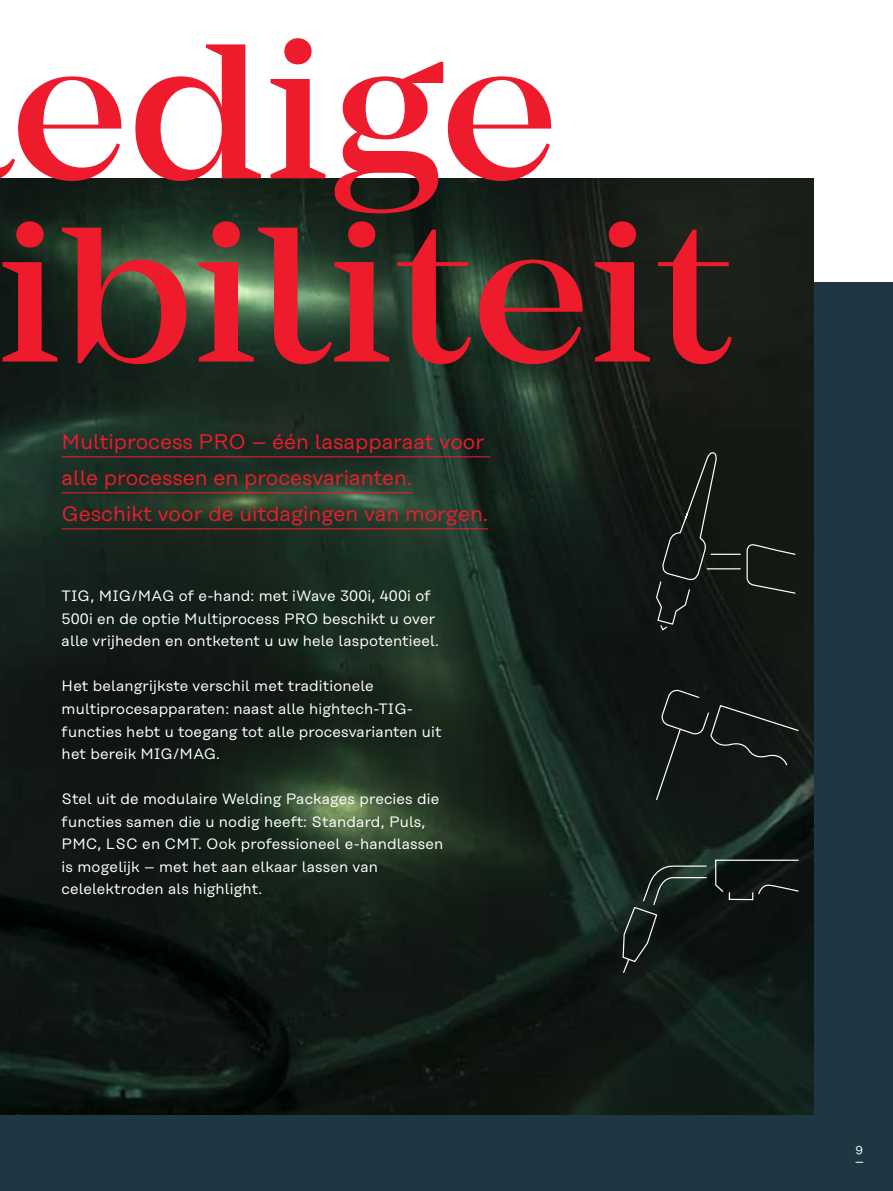
<style>
.page{position:relative;width:893px;height:1191px;background:#fff}
.page>*{position:absolute;margin:0;border:0;box-sizing:border-box;transform-origin:0 0}
.t1{font:500 199.95px/183.1px "Mirador";color:#ee1b2d}
.t2{font:21px/36px "Rational Text";color:#ee1b2d}
.t3{font:15px/22.5px "Rational Text";letter-spacing:.01em;color:#fff}
.t4{font:12px "Rational Text";color:#fff}
</style>
<div class="page">
<div style="left:0;top:282px;width:893px;height:909px;background:#1f3643"></div>
<img style="left:0;top:179px;width:814px;height:935px">
<div style="left:655px;top:450px;width:141px;height:181px;background:#131812"></div>
<svg style="left:655px;top:688px;width:145px;height:113px;background:#181e1b"></svg>
<svg style="left:714px;top:859px;width:85px;height:36px;background:#1c2220"></svg>
<div style="left:729px;top:892px;width:24px;height:8px;border:1px solid #fff"></div>
<svg style="left:622px;top:864px;width:85px;height:110px;background:#1a2420"></svg>
<hr style="left:62px;top:456px;width:428px;height:1px;background:#ee1b2d">
<hr style="left:62px;top:492px;width:350px;height:1px;background:#ee1b2d">
<hr style="left:62px;top:528px;width:426px;height:1px;background:#ee1b2d">
<h1 class="t1" style="left:-3px;top:22px;width:738px">edige ibiliteit</h1>
<h2 class="t2" style="left:62px;top:424px;width:428px">Multiprocess PRO – één lasapparaat voor alle processen en procesvarianten.<br>Geschikt voor de uitdagingen van morgen.</h2>
<p class="t3" style="left:62px;top:585px;width:379px">TIG, MIG/MAG of e-hand: met iWave 300i, 400i of<br>500i en de optie Multiprocess PRO beschikt u over alle vrijheden en ontketent u uw hele laspotentieel.</p>
<p class="t3" style="left:62px;top:675px;width:381px">Het belangrijkste verschil met traditionele multiprocesapparaten: naast alle hightech-TIG&shy;functies hebt u toegang tot alle procesvarianten uit het bereik MIG/MAG.</p>
<p class="t3" style="left:62px;top:787px;width:383px">Stel uit de modulaire Welding Packages precies die functies samen die u nodig heeft: Standard, Puls, PMC, LSC en CMT. Ook professioneel e-handlassen is mogelijk – met het aan elkaar lassen van celelektroden als highlight.</p>
<p class="t4" style="left:855px;top:1142px;width:9px">9</p>
</div>
